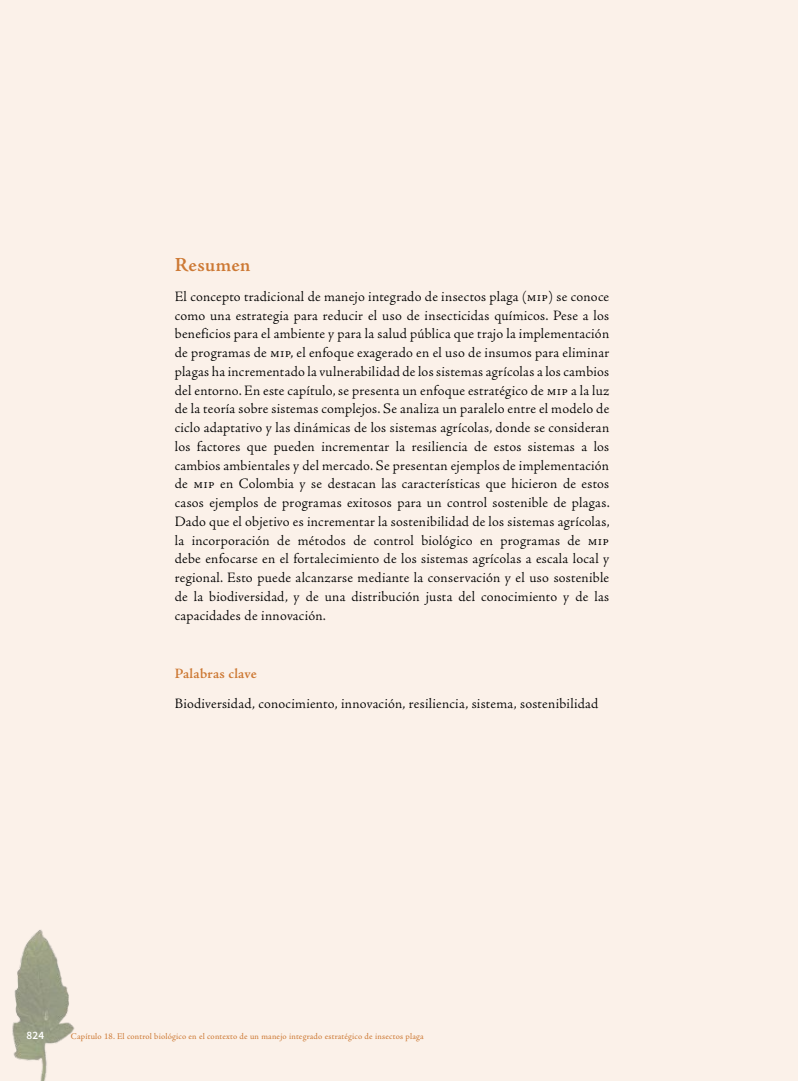
<style>
.page{position:relative;width:798px;height:1081px;background:#fff}
.page>*{position:absolute;margin:0;border:0;box-sizing:border-box;transform-origin:0 0}
.t1{font:600 20px "Adobe Jenson Pro";color:#cd7934}
.t2{font:300 14.38px/18.8px "Adobe Jenson Pro";letter-spacing:.015em;color:#000;text-align:justify}
.t3{font:600 14.38px "Adobe Jenson Pro";color:#cd7934}
.t4{font:600 11.25px "Source Sans Pro";color:#fff}
.t5{font:8.75px "Adobe Jenson Pro";letter-spacing:.02em;color:#cd7934}
</style>
<div class="page">
<hr style="left:797px;top:0;width:1px;height:1081px;background:#fbf1e9">
<div style="left:0;top:0;width:797px;height:1081px;background:#fbf1e9"></div>
<img style="left:12px;top:929px;width:63px;height:152px">
<h1 class="t1" style="left:175px;top:254px;width:77px">Resumen</h1>
<p class="t2" style="left:175px;top:287px;width:436px">El concepto tradicional de manejo integrado de insectos plaga (mip) se conoce como una estrategia para reducir el uso de insecticidas químicos. Pese a los beneficios para el ambiente y para la salud pública que trajo la implementación de programas de mip, el enfoque exagerado en el uso de insumos para eliminar plagas ha incrementado la vulnerabilidad de los sistemas agrícolas a los cambios del entorno. En este capítulo, se presenta un enfoque estratégico de mip a la luz de la teoría sobre sistemas complejos. Se analiza un paralelo entre el modelo de ciclo adaptativo y las dinámicas de los sistemas agrícolas, donde se consideran los factores que pueden incrementar la resiliencia de estos sistemas a los cambios ambientales y del mercado. Se presentan ejemplos de implementación de mip en Colombia y se destacan las características que hicieron de estos casos ejemplos de programas exitosos para un control sostenible de plagas.<br>Dado que el objetivo es incrementar la sostenibilidad de los sistemas agrícolas, la incorporación de métodos de control biológico en programas de mip debe enfocarse en el fortalecimiento de los sistemas agrícolas a escala local y regional. Esto puede alcanzarse mediante la conservación y el uso sostenible de la biodiversidad, y de una distribución justa del conocimiento y de las capacidades de innovación.</p>
<p class="t3" style="left:175px;top:665px;width:84px">Palabras clave</p>
<p class="t2" style="left:175px;top:694px;width:425px">Biodiversidad, conocimiento, innovación, resiliencia, sistema, sostenibilidad</p>
<p class="t4" style="left:26px;top:1028px;width:19px">824</p>
<p class="t5" style="left:71px;top:1031px;width:354px">Capítulo 18. El control biológico en el contexto de un manejo integrado estratégico de insectos plaga</p>
</div>
